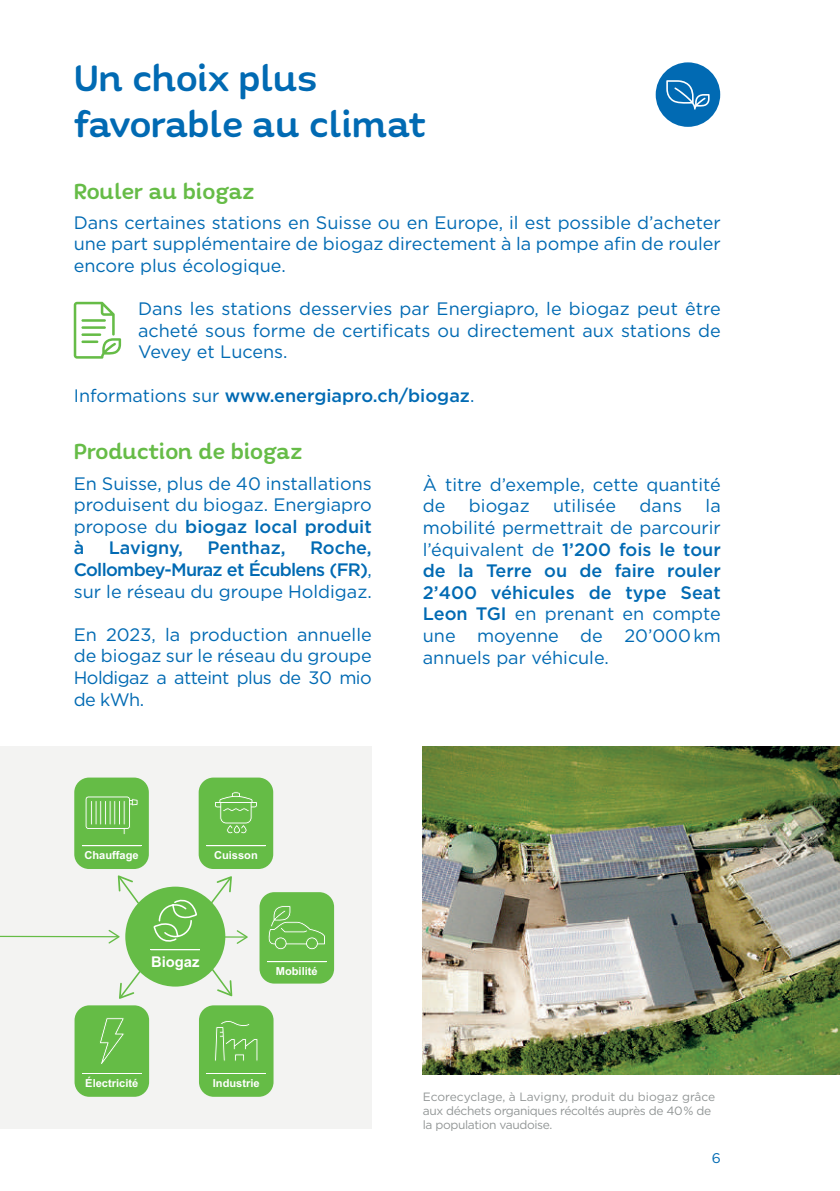
<style>
.page{position:relative;width:840px;height:1191px;background:#fff}
.page>*{position:absolute;margin:0;border:0;box-sizing:border-box;transform-origin:0 0}
.t1{font:500 40px/46px "Quenda";letter-spacing:-.01em;color:#016ab3}
.t2{font:500 24px "Quenda";letter-spacing:-.005em;color:#66bc47}
.t3{font:18px/21.6px "Gotham";color:#016ab3;text-align:justify}
.t4{font:500 18px/21.6px "Gotham";letter-spacing:-.01em;color:#016ab3;text-align:justify}
.t5{font:700 14.8px "Arial";color:#fff}
.t6{font:14px "Gotham";color:#016ab3}
.t7{font:12px/14px "Gotham";letter-spacing:-.03em;color:#929696}
.t8{font:700 11px "Arial";color:#fff}
.s1{font-weight:400}
.s2{font-weight:500}
</style>
<div class="page">
<div style="left:0;top:746px;width:371px;height:382px;background:#f3f3f2"></div>
<div style="left:655px;top:62px;width:64px;height:65px;background:#016ab3;border-radius:50%"></div>
<svg style="left:666px;top:80px;width:43px;height:30px"></svg>
<div style="left:259px;top:892px;width:75px;height:91px;background:#65bc46;border-radius:15px"></div>
<hr style="left:267px;top:961px;width:59px;height:1px;background:#fff">
<hr style="left:0;top:935px;width:118px;height:2px;background:#65bc46">
<svg style="left:108px;top:930px;width:11px;height:13px"></svg>
<svg style="left:224px;top:930px;width:23px;height:14px"></svg>
<div style="left:125px;top:886px;width:100px;height:100px;background:#65bc46;border-radius:50%"></div>
<svg style="left:153px;top:899px;width:44px;height:43px"></svg>
<hr style="left:151px;top:949px;width:49px;height:1px;background:#fff">
<div style="left:74px;top:1005px;width:75px;height:91px;background:#65bc46;border-radius:15px"></div>
<hr style="left:82px;top:1073px;width:59px;height:1px;background:#fff">
<svg style="left:100px;top:1017px;width:24px;height:47px"></svg>
<div style="left:198px;top:777px;width:75px;height:92px;background:#65bc46;border-radius:15px"></div>
<hr style="left:206px;top:845px;width:59px;height:1px;background:#fff">
<svg style="left:215px;top:791px;width:42px;height:43px"></svg>
<div style="left:74px;top:777px;width:75px;height:92px;background:#65bc46;border-radius:15px"></div>
<hr style="left:82px;top:845px;width:59px;height:1px;background:#fff">
<svg style="left:85px;top:796px;width:53px;height:39px"></svg>
<svg style="left:268px;top:906px;width:57px;height:44px"></svg>
<div style="left:199px;top:1005px;width:74px;height:91px;background:#65bc46;border-radius:15px"></div>
<hr style="left:206px;top:1073px;width:60px;height:1px;background:#fff">
<svg style="left:214px;top:1020px;width:44px;height:41px"></svg>
<svg style="left:209px;top:876px;width:23px;height:29px"></svg>
<svg style="left:119px;top:969px;width:23px;height:30px"></svg>
<svg style="left:210px;top:966px;width:23px;height:30px"></svg>
<svg style="left:117px;top:875px;width:23px;height:30px"></svg>
<svg style="left:74px;top:302px;width:47px;height:57px"></svg>
<img style="left:422px;top:746px;width:417px;height:328px">
<h1 class="t1" style="left:74px;top:55px;width:354px">Un choix plus favorable au climat</h1>
<h2 class="t2" style="left:74px;top:176px;width:182px">Rouler au biogaz</h2>
<p class="t3" style="left:74px;top:211px;width:648px">Dans certaines stations en Suisse ou en Europe, il est possible d’acheter une part supplémentaire de biogaz directement à la pompe afin de rouler encore plus écologique.</p>
<p class="t3" style="left:138px;top:297px;width:584px">Dans les stations desservies par Energiapro, le biogaz peut être acheté sous forme de certificats ou directement aux stations de Vevey et Lucens.</p>
<p class="t4" style="left:74px;top:384px;width:402px"><span class="s1">Informations sur</span> www.energiapro.ch/biogaz<span class="s1">.</span></p>
<h2 class="t2" style="left:74px;top:437px;width:230px">Production de biogaz</h2>
<p class="t3" style="left:74px;top:472px;width:299px">En Suisse, plus de 40 installations produisent du biogaz. Energiapro propose du <span class="s2">biogaz local produit à</span></p>
<p class="t4" style="left:74px;top:537px;width:299px;text-indent:236px">Roche, Collombey-Muraz et Écublens (FR)<span class="s1">, sur le réseau du groupe Holdigaz.</span></p>
<p class="t3" style="left:74px;top:623px;width:299px">En 2023, la production annuelle de biogaz sur le réseau du groupe Holdigaz a atteint plus de 30 mio de kWh.</p>
<p class="t4" style="left:109px;top:537px;width:76px">Lavigny,</p>
<p class="t4" style="left:207px;top:537px;width:80px">Penthaz,</p>
<p class="t3" style="left:422px;top:473px;width:299px">À titre d’exemple, cette quantité de</p>
<p class="t3" style="left:468px;top:495px;width:62px">biogaz</p>
<p class="t3" style="left:553px;top:495px;width:64px">utilisée</p>
<p class="t3" style="left:639px;top:495px;width:44px">dans</p>
<p class="t3" style="left:422px;top:495px;width:299px;text-indent:282px">la mobilité permettrait de parcourir l’équivalent de <span class="s2">1’200 fois le tour de la Terre ou de faire rouler 2’400 véhicules de type Seat Leon TGI</span> en prenant en compte une moyenne de 20’000 km annuels par véhicule.</p>
<p class="t8" style="left:84px;top:848px;width:56px">Chauffage</p>
<p class="t8" style="left:214px;top:848px;width:45px">Cuisson</p>
<p class="t5" style="left:151px;top:952px;width:50px">Biogaz</p>
<p class="t8" style="left:276px;top:964px;width:43px">Mobilité</p>
<p class="t8" style="left:85px;top:1076px;width:54px">Électricité</p>
<p class="t8" style="left:213px;top:1076px;width:48px">Industrie</p>
<p class="t7" style="left:422px;top:1089px;width:294px">Ecorecyclage, à Lavigny, produit du biogaz grâce aux déchets organiques récoltés auprès de 40 % de la population vaudoise.</p>
<p class="t6" style="left:711px;top:1149px;width:11px">6</p>
</div>
